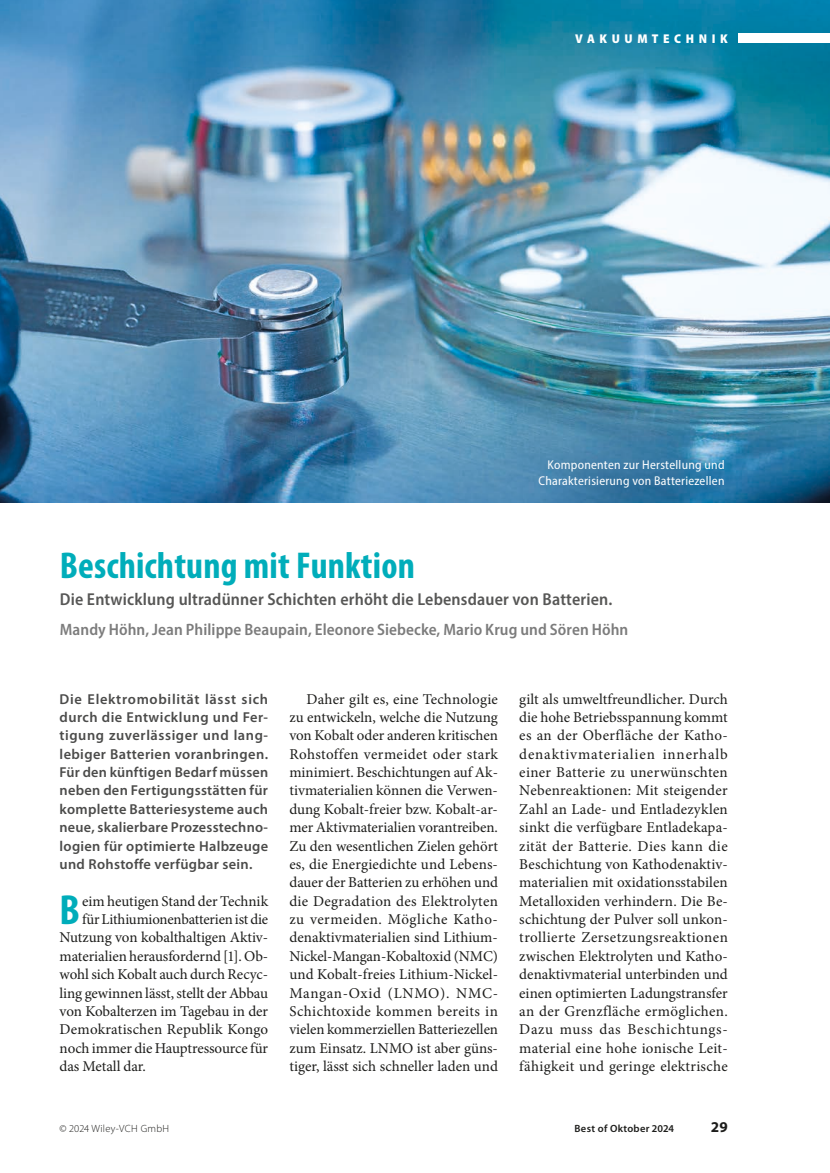
<style>
.page{position:relative;width:830px;height:1173px;background:#fff}
.page>*{position:absolute;margin:0;border:0;box-sizing:border-box;transform-origin:0 0}
.GT_Initial_2zeilig{font:700 condensed 42.3px "Myriad Pro";color:#00adba}
.Ü_Bp_Alltag_DPG_KI_Anw_25{font:700 condensed 37.5px "Myriad Pro";letter-spacing:.005em;color:#00adba}
.Subhead_Bp_Alltag_Anw_11_5{font:600 semi-condensed 17.25px "Myriad Pro";letter-spacing:.01em;color:#575756}
.Autor_Bp_DPG_Anw_11{font:600 semi-condensed 16.5px "Myriad Pro";letter-spacing:.005em;color:#7c7c7c}
.GT{font:15px/18.5px "Minion Pro";letter-spacing:.005em;color:#1d1d1b;text-align:justify}
.GT_Initial_2zeilig-2{font:15px "Minion Pro";letter-spacing:-.005em;color:#1d1d1b}
.Seitenzahl{font:700 15px "Myriad Pro";color:#1d1d1b}
.Vorspann{font:600 14.4px/18.3px "Myriad Pro";letter-spacing:.02em;color:#4b4b4a;text-align:justify}
.BU_schwarz{font:semi-condensed 12.75px/15.8px "Myriad Pro";letter-spacing:.02em;color:#fff;text-align:right}
.Rubriktitel{font:900 semi-condensed 12.75px "Myriad Pro";letter-spacing:.36em;color:#fff}
.Fusszeile_Verlag{font:300 10.5px "Myriad Pro";letter-spacing:.03em;color:#1d1d1b}
.Fusszeile_PJ{font:600 10.5px "Myriad Pro";letter-spacing:.03em;color:#1d1d1b}
</style>
<div class="page">
<img style="left:0;top:0;width:829px;height:502px">
<div style="left:738px;top:33px;width:91px;height:10px;background:#fff"></div>
<p class="Rubriktitel" style="left:575px;top:30px;width:154px">VAKUUMTECHNIK</p>
<p class="BU_schwarz" style="left:538px;top:456px;width:187px">Komponenten zur Herstellung und<br>Charakterisierung von Batteriezellen</p>
<p class="Ü_Bp_Alltag_DPG_KI_Anw_25" style="left:60px;top:542px;width:356px">Beschichtung mit Funktion</p>
<p class="Subhead_Bp_Alltag_Anw_11_5" style="left:60px;top:588px;width:554px">Die Entwicklung ultradünner Schichten erhöht die Lebensdauer von Batterien.</p>
<p class="Autor_Bp_DPG_Anw_11" style="left:60px;top:619px;width:569px">Mandy Höhn, Jean Philippe Beaupain, Eleonore Siebecke, Mario Krug und Sören Höhn</p>
<p class="Vorspann" style="left:60px;top:689px;width:210px">Die Elektromobilität lässt sich durch die Entwicklung und Fer&shy;tigung zuverlässiger und lang&shy;lebiger Batterien voranbringen.<br>Für den künftigen Bedarf müssen neben den Fertigungsstätten für komplette Batteriesysteme auch neue, skalierbare Prozesstechno&shy;logien für optimierte Halbzeuge und Rohstoffe verfügbar sein.</p>
<p class="GT_Initial_2zeilig" style="left:60px;top:883px;width:22px">B</p>
<p class="GT_Initial_2zeilig-2" style="left:82px;top:891px;width:187px">eim heutigen Stand der Technik</p>
<p class="GT_Initial_2zeilig-2" style="left:82px;top:909px;width:187px">für Lithiumionenbatterien ist die</p>
<p class="GT_Initial_2zeilig-2" style="left:60px;top:927px;width:210px">Nutzung von kobalthaltigen Aktiv-</p>
<p class="GT_Initial_2zeilig-2" style="left:60px;top:946px;width:210px">materialien herausfordernd [1]. Ob-</p>
<p class="GT_Initial_2zeilig-2" style="left:60px;top:964px;width:210px">wohl sich Kobalt auch durch Recyc-</p>
<p class="GT_Initial_2zeilig-2" style="left:60px;top:982px;width:210px">ling gewinnen lässt, stellt der Abbau</p>
<p class="GT_Initial_2zeilig-2" style="left:60px;top:1001px;width:210px">von Kobalterzen im Tagebau in der</p>
<p class="GT_Initial_2zeilig-2" style="left:60px;top:1019px;width:210px">Demokratischen Republik Kongo</p>
<p class="GT_Initial_2zeilig-2" style="left:60px;top:1038px;width:210px">noch immer die Hauptressource für</p>
<p class="GT_Initial_2zeilig-2" style="left:60px;top:1056px;width:88px">das Metall dar.</p>
<p class="GT" style="left:289px;top:689px;width:210px;text-indent:17px">Daher gilt es, eine Technologie zu entwickeln, welche die Nutzung von Kobalt oder anderen kritischen Rohstoffen vermeidet oder stark minimiert. Beschichtungen auf Ak&shy;tivmaterialien können die Verwen&shy;dung Kobalt-freier bzw. Kobalt-ar&shy;mer Aktivmaterialien vorantreiben.<br>Zu den wesentlichen Zielen gehört es, die Energiedichte und Lebens&shy;dauer der Batterien zu erhöhen und die Degradation des Elektrolyten zu vermeiden. Mögliche Katho&shy;denaktivmaterialien sind Lithium-Nickel-Mangan-Kobaltoxid (NMC) und Kobalt-freies Lithium-Nickel-Mangan-Oxid (LNMO). NMC-Schichtoxide kommen bereits in vielen kommerziellen Batteriezellen zum Einsatz. LNMO ist aber güns&shy;tiger, lässt sich schneller laden und</p>
<p class="GT" style="left:519px;top:689px;width:210px">gilt als umweltfreundlicher. Durch die hohe Betriebsspannung kommt es an der Oberfläche der Katho&shy;denaktivmaterialien innerhalb einer Batterie zu unerwünschten Nebenreaktionen: Mit steigender Zahl an Lade- und Entladezyklen sinkt die verfügbare Entladekapa&shy;zität der Batterie. Dies kann die Beschichtung von Kathodenaktiv&shy;materialien mit oxidationsstabilen Metalloxiden verhindern. Die Be&shy;schichtung der Pulver soll unkon&shy;trollierte Zersetzungsreaktionen zwischen Elektrolyten und Katho&shy;denaktivmaterial unterbinden und einen optimierten Ladungstransfer an der Grenzfläche ermöglichen.<br>Dazu muss das Beschichtungs&shy;material eine hohe ionische Leit&shy;fähigkeit und geringe elektrische</p>
<p class="Fusszeile_Verlag" style="left:60px;top:1122px;width:111px">© 2024 Wiley-VCH GmbH</p>
<p class="Fusszeile_PJ" style="left:574px;top:1121px;width:101px">Best of Oktober 2024</p>
<p class="Seitenzahl" style="left:711px;top:1117px;width:18px">29</p>
</div>
